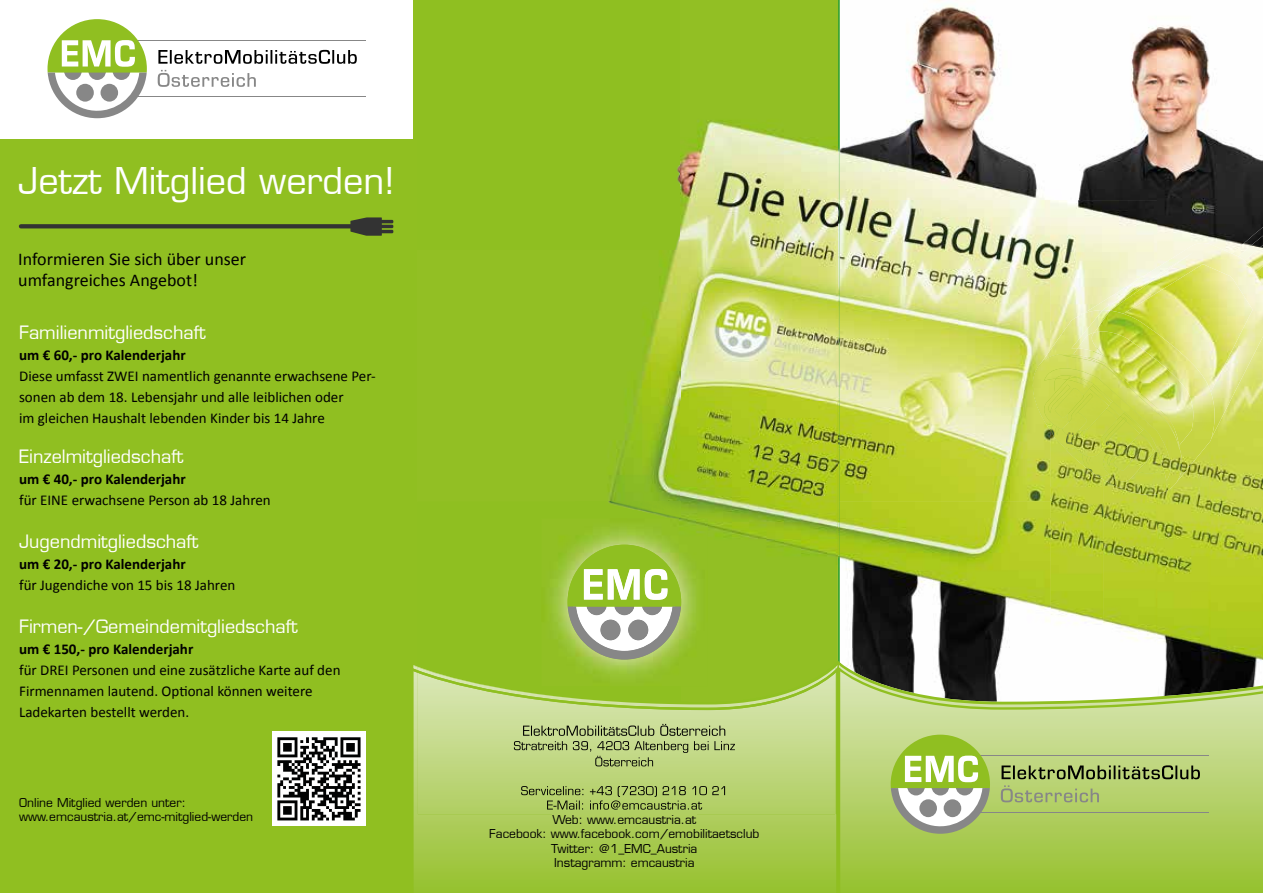
<style>
.page{position:relative;width:1263px;height:893px;background:#fff}
.page>*{position:absolute;margin:0;border:0;box-sizing:border-box;transform-origin:0 0}
.t1{font:36px "Eurostile LT";color:#fff}
.t2{font:18px "Eurostile LT";color:#fff}
.t3{font:18px/21.6px "Calibri";color:#000}
.t4{font:15px/21px "Calibri";color:#000}
.t5{font:700 15px "Calibri";color:#000}
.t6{font:12px/14.4px "Eurostile LT";color:#000;text-align:center}
.t7{font:500 12px/14.4px "Eurostile";color:#000}
</style>
<div class="page">
<div style="left:0;top:0;width:838px;height:893px;background:#90bf21"></div>
<svg style="left:413px;top:666px;width:424px;height:227px;background:#a3c747"></svg>
<svg style="left:350px;top:217px;width:32px;height:19px"></svg>
<hr style="left:379px;top:220px;width:14px;height:3px;background:#333">
<hr style="left:379px;top:225px;width:14px;height:3px;background:#333">
<hr style="left:379px;top:230px;width:14px;height:3px;background:#333">
<svg style="left:21px;top:224px;width:337px;height:4px"></svg>
<div style="left:272px;top:732px;width:94px;height:94px;background:#fff"></div>
<svg style="left:277px;top:737px;width:84px;height:83px"></svg>
<div style="left:0;top:0;width:412px;height:139px;background:#fff"></div>
<hr style="left:129px;top:40px;width:237px;height:1px;background:#878787">
<hr style="left:129px;top:97px;width:237px;height:1px;background:#878787">
<svg style="left:48px;top:19px;width:99px;height:99px"></svg>
<svg style="left:158px;top:70px;width:98px;height:17px"></svg>
<svg style="left:158px;top:50px;width:199px;height:14px"></svg>
<img style="left:839px;top:0;width:318px;height:200px">
<img style="left:1157px;top:25px;width:106px;height:218px">
<img style="left:839px;top:200px;width:211px;height:460px">
<img style="left:1050px;top:200px;width:107px;height:110px">
<img style="left:1210px;top:438px;width:53px;height:222px">
<img style="left:1050px;top:495px;width:53px;height:129px">
<img style="left:1157px;top:483px;width:53px;height:177px">
<img style="left:1103px;top:495px;width:54px;height:146px">
<img style="left:838px;top:0;width:1px;height:660px">
<img style="left:1232px;top:227px;width:31px;height:16px">
<img style="left:1238px;top:236px;width:25px;height:7px">
<img style="left:1083px;top:243px;width:180px;height:195px">
<img style="left:1040px;top:310px;width:175px;height:173px">
<img style="left:1103px;top:252px;width:91px;height:59px">
<img style="left:1071px;top:310px;width:39px;height:35px">
<svg style="left:1032px;top:345px;width:151px;height:150px;background:#c6d353"></svg>
<img style="left:608px;top:165px;width:72px;height:336px">
<img style="left:680px;top:120px;width:158px;height:540px">
<img style="left:608px;top:501px;width:73px;height:17px">
<img style="left:418px;top:665px;width:420px;height:2px">
<img style="left:418px;top:667px;width:420px;height:147px">
<img style="left:523px;top:724px;width:202px;height:12px">
<img style="left:514px;top:741px;width:221px;height:12px">
<img style="left:595px;top:756px;width:58px;height:10px">
<img style="left:521px;top:786px;width:204px;height:11px">
<img style="left:547px;top:800px;width:155px;height:10px">
<img style="left:541px;top:518px;width:167px;height:168px">
<img style="left:567px;top:545px;width:114px;height:115px">
<img style="left:584px;top:569px;width:83px;height:31px">
<svg style="left:838px;top:660px;width:423px;height:6px"></svg>
<svg style="left:838px;top:666px;width:425px;height:227px;background:#aec76d"></svg>
<hr style="left:972px;top:756px;width:237px;height:1px;background:#878787">
<hr style="left:972px;top:812px;width:237px;height:1px;background:#878787">
<svg style="left:891px;top:735px;width:99px;height:99px"></svg>
<svg style="left:1001px;top:785px;width:98px;height:17px;background:#aabe74"></svg>
<svg style="left:1001px;top:765px;width:199px;height:14px;background:#7e8e52"></svg>
<img style="left:1107px;top:442px;width:35px;height:29px">
<img style="left:1054px;top:388px;width:39px;height:50px">
<h1 class="t1" style="left:18px;top:159px;width:377px">Jetzt Mitglied werden!</h1>
<p class="t3" style="left:18px;top:247px;width:229px">Informieren Sie sich über unser umfangreiches Angebot!</p>
<p class="t2" style="left:19px;top:321px;width:188px">Familienmitgliedschaft</p>
<p class="t5" style="left:19px;top:344px;width:168px">um € 60,- pro Kalenderjahr</p>
<p class="t4" style="left:19px;top:365px;width:358px">Diese umfasst ZWEI namentlich genannte erwachsene Per&shy;sonen ab dem 18. Lebensjahr und alle leiblichen oder<br>im gleichen Haushalt lebenden Kinder bis 14 Jahre</p>
<p class="t2" style="left:19px;top:445px;width:166px">Einzelmitgliedschaft</p>
<p class="t5" style="left:19px;top:468px;width:168px">um € 40,- pro Kalenderjahr</p>
<p class="t4" style="left:19px;top:489px;width:253px">für EINE erwachsene Person ab 18 Jahren</p>
<p class="t2" style="left:19px;top:530px;width:181px">Jugendmitgliedschaft</p>
<p class="t5" style="left:19px;top:553px;width:168px">um € 20,- pro Kalenderjahr</p>
<p class="t4" style="left:19px;top:574px;width:218px">für Jugendiche von 15 bis 18 Jahren</p>
<p class="t2" style="left:19px;top:615px;width:280px">Firmen-/Gemeindemitgliedschaft</p>
<p class="t5" style="left:19px;top:638px;width:176px">um € 150,- pro Kalenderjahr</p>
<p class="t4" style="left:19px;top:659px;width:323px">für DREI Personen und eine zusätzliche Karte auf den<br>Firmennamen lautend. Optional können weitere<br>Ladekarten bestellt werden.</p>
<p class="t7" style="left:19px;top:795px;width:235px">Online Mitglied werden unter: www.emcaustria.at/emc-mitglied-werden</p>
<p class="t6" style="left:489px;top:812px;width:272px">Web: www.emcaustria.at<br>Facebook: www.facebook.com/emobilitaetsclub<br>Twitter: @1_EMC_Austria<br>Instagramm: emcaustria</p>
</div>
